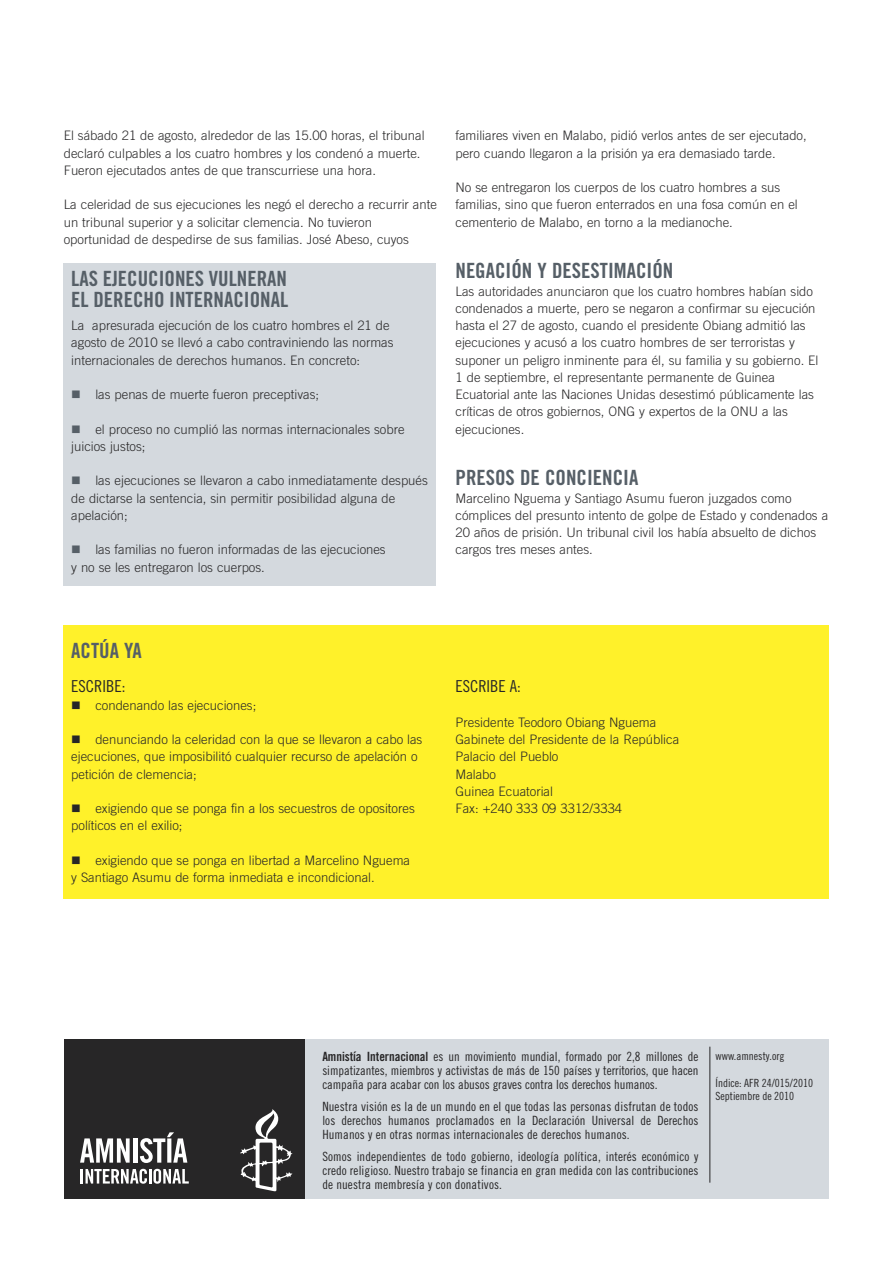
<style>
.page{position:relative;width:893px;height:1263px;background:#fff}
.page>*{position:absolute;margin:0;border:0;box-sizing:border-box;transform-origin:0 0}
.t1{font:21px/21px "Amnesty Trade Gothic Bd Cn 20";color:#565f67}
.t2{font:16.5px "Amnesty Trade Gothic Cn 18";color:#272627}
.t3{font:300 13.05px/17.2px "Amnesty Trade Gothic";color:#272627}
.t4{font:12.75px/13.8px "Amnesty Trade Gothic Cn 18";letter-spacing:.01em;color:#272627;text-align:justify}
.t5{font:11.25px/13.5px "Amnesty Trade Gothic Cn 18";color:#272627}
.s1{font-family:"Amnesty Trade Gothic Bd Cn 20"}
</style>
<div class="page">
<div style="left:226px;top:1039px;width:602px;height:160px;background:#d4d9de"></div>
<div style="left:64px;top:1040px;width:241px;height:159px;background:#272627"></div>
<div style="left:133px;top:1138px;width:5px;height:24px;background:#fff"></div>
<svg style="left:140px;top:1132px;width:47px;height:31px"></svg>
<svg style="left:81px;top:1169px;width:108px;height:15px"></svg>
<svg style="left:80px;top:1138px;width:50px;height:24px"></svg>
<svg style="left:240px;top:1109px;width:52px;height:82px"></svg>
<div style="left:64px;top:625px;width:765px;height:274px;background:#fff12a"></div>
<div style="left:64px;top:263px;width:372px;height:322px;background:#d4d9de"></div>
<hr style="left:710px;top:1047px;width:1px;height:136px;background:#272627">
<p class="t3" style="left:64px;top:127px;width:362px">El sábado 21 de agosto, alrededor de las 15.00 horas, el tribunal declaró culpables a los cuatro hombres y los condenó a muerte.<br>Fueron ejecutados antes de que transcurriese una hora.</p>
<p class="t3" style="left:64px;top:196px;width:375px">La celeridad de sus ejecuciones les negó el derecho a recurrir ante un tribunal superior y a solicitar clemencia. No tuvieron oportunidad de despedirse de sus familias. José Abeso, cuyos</p>
<h1 class="t1" style="left:71px;top:267px;width:218px">LAS EJECUCIONES VULNERAN<br>EL DERECHO INTERNACIONAL</h1>
<p class="t3" style="left:71px;top:317px;width:324px">La apresurada ejecución de los cuatro hombres el 21 de agosto de 2010 se llevó a cabo contraviniendo las normas internacionales de derechos humanos. En concreto:</p>
<p class="t3" style="left:95px;top:386px;width:225px">las penas de muerte fueron preceptivas;</p>
<p class="t3" style="left:71px;top:420px;width:335px;text-indent:24px">el proceso no cumplió las normas internacionales sobre juicios justos;</p>
<p class="t3" style="left:71px;top:472px;width:358px;text-indent:24px">las ejecuciones se llevaron a cabo inmediatamente después de dictarse la sentencia, sin permitir posibilidad alguna de apelación;</p>
<p class="t3" style="left:71px;top:541px;width:316px;text-indent:24px">las familias no fueron informadas de las ejecuciones y no se les entregaron los cuerpos.</p>
<p class="t3" style="left:455px;top:127px;width:353px">familiares viven en Malabo, pidió verlos antes de ser ejecutado, pero cuando llegaron a la prisión ya era demasiado tarde.</p>
<p class="t3" style="left:455px;top:179px;width:344px">No se entregaron los cuerpos de los cuatro hombres a sus familias, sino que fueron enterrados en una fosa común en el cementerio de Malabo, en torno a la medianoche.</p>
<h1 class="t1" style="left:455px;top:260px;width:219px">NEGACIÓN Y DESESTIMACIÓN</h1>
<p class="t3" style="left:455px;top:282px;width:364px">Las autoridades anunciaron que los cuatro hombres habían sido condenados a muerte, pero se negaron a confirmar su ejecución hasta el 27 de agosto, cuando el presidente Obiang admitió las ejecuciones y acusó a los cuatro hombres de ser terroristas y suponer un peligro inminente para él, su familia y su gobierno. El 1 de septiembre, el representante permanente de Guinea Ecuatorial ante las Naciones Unidas desestimó públicamente las críticas de otros gobiernos, ONG y expertos de la ONU a las ejecuciones.</p>
<h1 class="t1" style="left:455px;top:467px;width:184px">PRESOS DE CONCIENCIA</h1>
<p class="t3" style="left:455px;top:489px;width:374px">Marcelino Nguema y Santiago Asumu fueron juzgados como cómplices del presunto intento de golpe de Estado y condenados a 20 años de prisión. Un tribunal civil los había absuelto de dichos cargos tres meses antes.</p>
<h1 class="t1" style="left:71px;top:640px;width:72px">ACTÚA YA</h1>
<p class="t2" style="left:71px;top:677px;width:56px">ESCRIBE:</p>
<p class="t3" style="left:95px;top:696px;width:162px">condenando las ejecuciones;</p>
<p class="t3" style="left:71px;top:731px;width:353px;text-indent:24px">denunciando la celeridad con la que se llevaron a cabo las ejecuciones, que imposibilitó cualquier recurso de apelación o petición de clemencia;</p>
<p class="t3" style="left:71px;top:800px;width:345px;text-indent:24px">exigiendo que se ponga fin a los secuestros de opositores políticos en el exilio;</p>
<p class="t3" style="left:71px;top:851px;width:340px;text-indent:24px">exigiendo que se ponga en libertad a Marcelino Nguema y Santiago Asumu de forma inmediata e incondicional.</p>
<p class="t2" style="left:455px;top:677px;width:67px">ESCRIBE A:</p>
<p class="t3" style="left:455px;top:713px;width:225px">Presidente Teodoro Obiang Nguema<br>Gabinete del Presidente de la República<br>Palacio del Pueblo<br>Malabo<br>Guinea Ecuatorial<br>Fax: +240 333 09 3312/3334</p>
<p class="t4" style="left:322px;top:1050px;width:378px"><span class="s1">Amnistía Internacional</span> es un movimiento mundial, formado por 2,8 millones de simpatizantes, miembros y activistas de más de 150 países y territorios, que hacen campaña para acabar con los abusos graves contra los derechos humanos.</p>
<p class="t4" style="left:322px;top:1099px;width:378px">Nuestra visión es la de un mundo en el que todas las personas disfrutan de todos los derechos humanos proclamados en la Declaración Universal de Derechos Humanos y en otras normas internacionales de derechos humanos.</p>
<p class="t4" style="left:322px;top:1149px;width:378px">Somos independientes de todo gobierno, ideología política, interés económico y credo religioso. Nuestro trabajo se financia en gran medida con las contribuciones de nuestra membresía y con donativos.</p>
<p class="t5" style="left:716px;top:1049px;width:70px">www.amnesty.org</p>
<p class="t5" style="left:716px;top:1076px;width:99px">Índice: AFR 24/015/2010<br>Septiembre de 2010</p>
</div>
